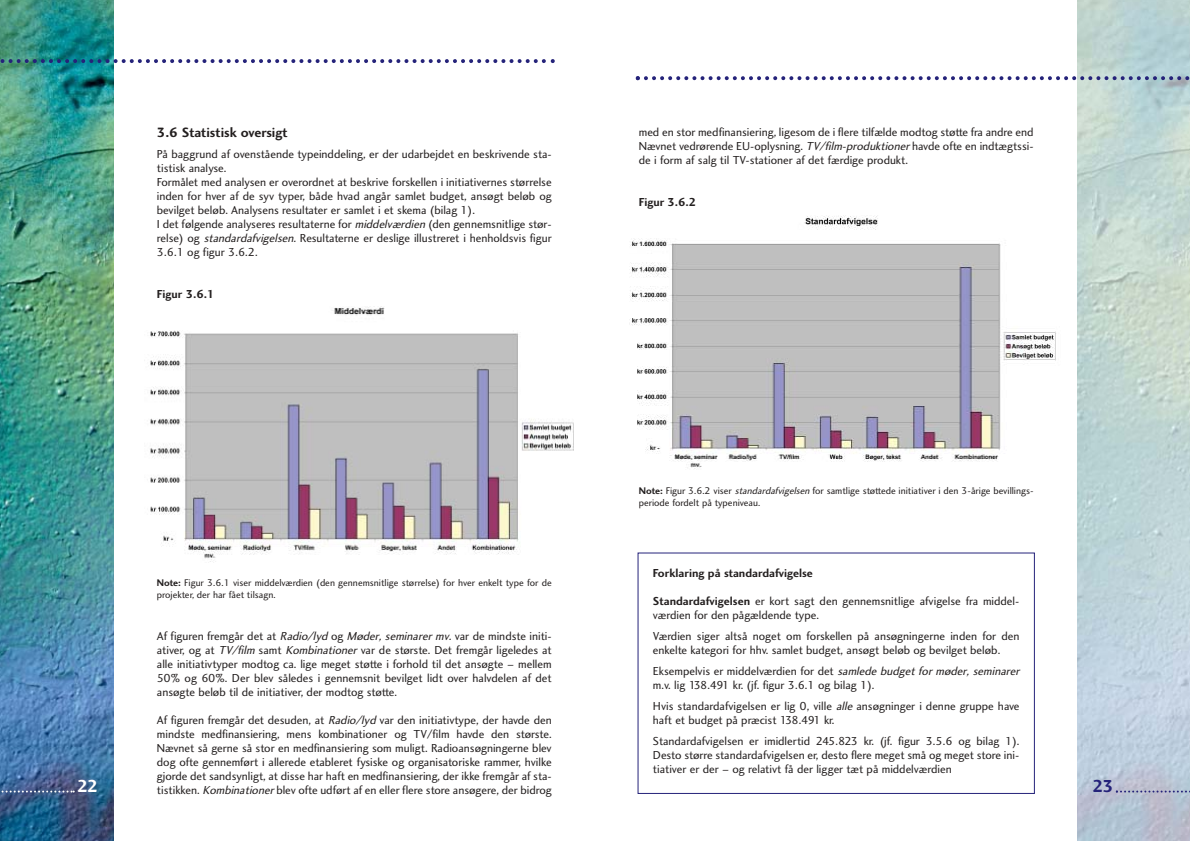
<style>
.page{position:relative;width:1190px;height:841px;background:#fff}
.page>*{position:absolute;margin:0;border:0;box-sizing:border-box;transform-origin:0 0}
.t1{font:18px "Charlotte Sans Bold Plain";color:#fff}
.t2{font:18px "Charlotte Sans Bold Plain";color:#25237a}
.t3{font:14px "Charlotte Sans Bold Plain";color:#231f1f}
.t4{font:12px/14px "Charlotte Sans Book Plain";color:#231f1f}
.t5{font:12px "Charlotte Sans Bold Plain";color:#231f1f}
.t6{font:10px/12px "Charlotte Sans Book Plain";color:#231f1f}
.s1{font-style:italic}
.s2{font-family:"Charlotte Sans Bold Plain"}
</style>
<div class="page">
<img style="left:0;top:0;width:113px;height:841px">
<img style="left:1077px;top:0;width:113px;height:841px">
<svg style="left:0;top:791px;width:75px;height:2px"></svg>
<svg style="left:1116px;top:791px;width:74px;height:2px"></svg>
<svg style="left:0;top:59px;width:555px;height:4px"></svg>
<svg style="left:636px;top:76px;width:554px;height:4px"></svg>
<img style="left:150px;top:307px;width:424px;height:255px">
<img style="left:629px;top:215px;width:427px;height:254px">
<div style="left:638px;top:553px;width:397px;height:241px;border:1px solid #25237a"></div>
<p class="t3" style="left:157px;top:127px;width:132px">3.6 Statistisk oversigt</p>
<p class="t4" style="left:157px;top:148px;width:396px">På baggrund af ovenstående typeinddeling, er der udarbejdet en beskrivende sta&shy;tistisk analyse.<br>Formålet med analysen er overordnet at beskrive forskellen i initiativernes størrelse inden for hver af de syv typer, både hvad angår samlet budget, ansøgt beløb og bevilget beløb. Analysens resultater er samlet i et skema (bilag 1).<br>I det følgende analyseres resultaterne for <span class="s1">middelværdien</span>(den gennemsnitlige stør&shy;relse) og <span class="s1">standardafvigelsen.</span> Resultaterne er deslige illustreret i henholdsvis figur 3.6.1 og figur 3.6.2.</p>
<p class="t5" style="left:157px;top:290px;width:59px">Figur 3.6.1</p>
<p class="t4" style="left:639px;top:126px;width:396px;text-align:justify">med en stor medfinansiering, ligesom de i flere tilfælde modtog støtte fra andre end Nævnet vedrørende EU-oplysning. <span class="s1">TV/film-produktioner</span>havde ofte en indtægtssi&shy;de i form af salg til TV-stationer af det færdige produkt.</p>
<p class="t5" style="left:639px;top:197px;width:59px">Figur 3.6.2</p>
<p class="t6" style="left:639px;top:485px;width:396px"><span class="s2">Note:</span> Figur 3.6.2 viser <span class="s1">standardafvigelsen</span>for samtlige støttede initiativer i den 3-årige bevillings&shy;periode fordelt på typeniveau.</p>
<p class="t5" style="left:653px;top:568px;width:161px">Forklaring på standardafvigelse</p>
<p class="t4" style="left:653px;top:595px;width:368px"><span class="s2">Standardafvigelsen</span> er kort sagt den gennemsnitlige afvigelse fra middel&shy;værdien for den pågældende type.</p>
<p class="t4" style="left:653px;top:630px;width:368px">Værdien siger altså noget om forskellen på ansøgningerne inden for den enkelte kategori for hhv. samlet budget, ansøgt beløb og bevilget beløb.</p>
<p class="t4" style="left:653px;top:665px;width:370px">Eksempelvis er middelværdien for det <span class="s1">samlede budget for møder, seminarer </span>m.v. lig 138.491 kr. (jf. figur 3.6.1 og bilag 1).</p>
<p class="t4" style="left:653px;top:700px;width:368px">Hvis standardafvigelsen er lig 0, ville <span class="s1">alle</span> ansøgninger i denne gruppe have haft et budget på præcist 138.491 kr.</p>
<p class="t4" style="left:653px;top:735px;width:368px;text-align:justify">Standardafvigelsen er imidlertid 245.823 kr. (jf. figur 3.5.6 og bilag 1).<br>Desto større standardafvigelsen er, desto flere meget små og meget store ini&shy;tiativer er der – og relativt få der ligger tæt på middelværdien</p>
<p class="t6" style="left:157px;top:578px;width:396px"><span class="s2">Note:</span> Figur 3.6.1 viser middelværdien (den gennemsnitlige størrelse) for hver enkelt type for de projekter, der har fået tilsagn.</p>
<p class="t4" style="left:157px;top:630px;width:396px;text-align:justify">Af figuren fremgår det at <span class="s1">Radio/lyd</span>og <span class="s1">Møder, seminarer mv.</span>var de mindste initi&shy;ativer, og at <span class="s1">TV/film</span> samt <span class="s1">Kombinationer</span> var de største. Det fremgår ligeledes at alle initiativtyper modtog ca. lige meget støtte i forhold til det ansøgte – mellem 50% og 60%. Der blev således i gennemsnit bevilget lidt over halvdelen af det ansøgte beløb til de initiativer, der modtog støtte.</p>
<p class="t4" style="left:157px;top:714px;width:396px;text-align:justify">Af figuren fremgår det desuden, at <span class="s1">Radio/lyd</span> var den initiativtype, der havde den mindste medfinansiering, mens kombinationer og TV/film havde den største.<br>Nævnet så gerne så stor en medfinansiering som muligt. Radioansøgningerne blev dog ofte gennemført i allerede etableret fysiske og organisatoriske rammer, hvilke gjorde det sandsynligt, at disse har haft en medfinansiering, der ikke fremgår af sta&shy;tistikken. <span class="s1">Kombinationer</span>blev ofte udført af en eller flere store ansøgere, der bidrog</p>
<h1 class="t1" style="left:77px;top:779px;width:22px">22</h1>
<h1 class="t2" style="left:1092px;top:779px;width:23px">23</h1>
</div>
